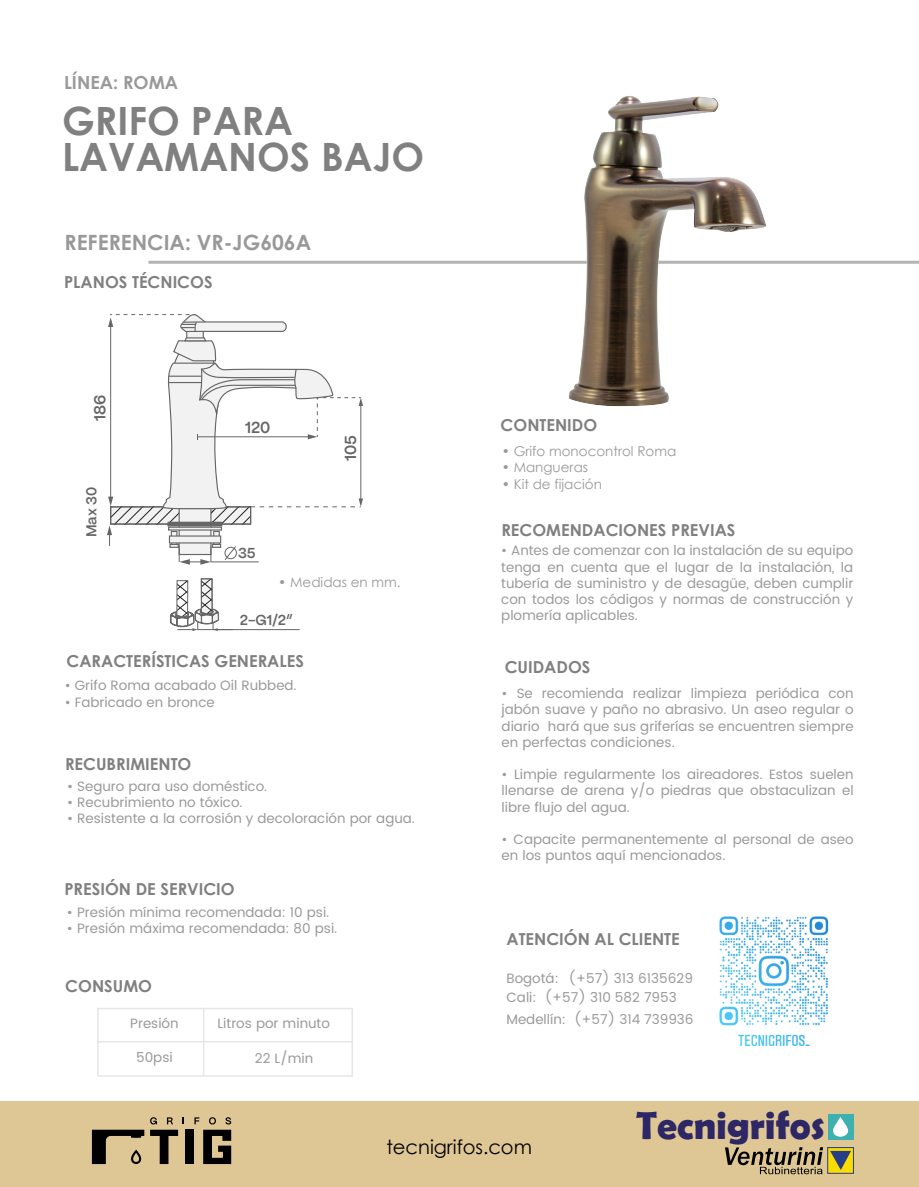
<style>
.page{position:relative;width:919px;height:1187px;background:#fff}
.page>*{position:absolute;margin:0;border:0;box-sizing:border-box;transform-origin:0 0}
.t1{font:700 39.75px "Berlin Sans FB Demi";color:#2d2766}
.t2{font:700 39px/36px "Century Gothic";color:#808080}
.t3{font:700 21px "Century Gothic";color:#999}
.t4{font:19.5px "Century Gothic";color:#000}
.t5{font:700 18px "Century Gothic";color:#999}
.t6{font:700 16.5px "Century Gothic";color:#808080}
.t7{font:600 16.05px "PP Mori";color:#666}
.t8{font:600 14.4px "PP Mori";color:#666}
.t9{font:13.5px/16.2px "Poppins";color:#999;text-align:justify}
.t10{font:13.5px "Century Gothic";color:#999}
</style>
<div class="page">
<hr style="left:148px;top:261px;width:770px;height:3px;background:#b3b3b3">
<hr style="left:203px;top:1007px;width:1px;height:68px;background:#e6e6e6">
<hr style="left:97px;top:1007px;width:2px;height:68px;background:#e6e6e6">
<hr style="left:351px;top:1008px;width:2px;height:68px;background:#e6e6e6">
<hr style="left:98px;top:1040px;width:254px;height:2px;background:#e6e6e6">
<hr style="left:98px;top:1075px;width:254px;height:1px;background:#e6e6e6">
<hr style="left:98px;top:1007px;width:254px;height:2px;background:#e6e6e6">
<img style="left:719px;top:916px;width:110px;height:130px">
<img style="left:541px;top:96px;width:253px;height:311px">
<svg style="left:110px;top:511px;width:141px;height:13px"></svg>
<div style="left:178px;top:508px;width:33px;height:47px;background:#f2f2f2;border:1px solid #666"></div>
<svg style="left:167px;top:521px;width:55px;height:5px"></svg>
<svg style="left:168px;top:526px;width:54px;height:4px"></svg>
<svg style="left:171px;top:531px;width:6px;height:13px"></svg>
<svg style="left:169px;top:544px;width:10px;height:4px"></svg>
<div style="left:213px;top:531px;width:7px;height:14px;background:#f2f2f2;border:1px solid #666"></div>
<div style="left:169px;top:535px;width:52px;height:8px;background:#f2f2f2;border:1px solid #666"></div>
<svg style="left:108px;top:314px;width:255px;height:197px"></svg>
<svg style="left:107px;top:525px;width:5px;height:21px"></svg>
<hr style="left:210px;top:561px;width:49px;height:1px;background:#666">
<hr style="left:197px;top:629px;width:103px;height:1px;background:#666">
<svg style="left:179px;top:544px;width:58px;height:20px"></svg>
<svg style="left:170px;top:578px;width:63px;height:53px"></svg>
<div style="left:0;top:1101px;width:918px;height:85px;background:#dfc695"></div>
<div style="left:827px;top:1113px;width:26px;height:26px;background:#3cb1b0"></div>
<svg style="left:833px;top:1117px;width:15px;height:19px"></svg>
<svg style="left:725px;top:1147px;width:98px;height:27px"></svg>
<div style="left:827px;top:1147px;width:26px;height:26px;background:#f9dd00;border:1px solid #273d86"></div>
<svg style="left:830px;top:1150px;width:21px;height:19px"></svg>
<div style="left:185px;top:1129px;width:9px;height:34px;background:#000"></div>
<svg style="left:150px;top:1117px;width:34px;height:46px"></svg>
<svg style="left:194px;top:1117px;width:37px;height:46px"></svg>
<svg style="left:92px;top:1129px;width:52px;height:34px"></svg>
<h3 class="t5" style="left:64px;top:68px;width:116px">LÍNEA: ROMA</h3>
<h2 class="t2" style="left:62px;top:101px;width:363px">GRIFO PARA<br>LAVAMANOS BAJO</h2>
<h3 class="t3" style="left:64px;top:227px;width:248px">REFERENCIA: VR-JG606A</h3>
<p class="t6" style="left:64px;top:270px;width:150px">PLANOS TÉCNICOS</p>
<p class="t7" style="left:86px;top:421px;width:28px;rotate:-90deg">186</p>
<p class="t8" style="left:79px;top:537px;width:52px;rotate:-90deg">Max 30</p>
<p class="t7" style="left:245px;top:413px;width:27px">120</p>
<p class="t7" style="left:336px;top:461px;width:28px;rotate:-90deg">105</p>
<p class="t8" style="left:238px;top:540px;width:19px">35</p>
<p class="t10" style="left:278px;top:573px;width:124px">• Medidas en mm.</p>
<p class="t8" style="left:240px;top:607px;width:54px">2-G1/2”</p>
<p class="t6" style="left:66px;top:648px;width:239px">CARACTERÍSTICAS GENERALES</p>
<p class="t9" style="left:65px;top:678px;width:233px">• Grifo Roma acabado Oil Rubbed.</p>
<p class="t9" style="left:65px;top:694px;width:151px">• Fabricado en bronce</p>
<p class="t6" style="left:65px;top:751px;width:128px">RECUBRIMIENTO</p>
<p class="t9" style="left:67px;top:778px;width:202px">• Seguro para uso doméstico.</p>
<p class="t9" style="left:67px;top:794px;width:177px">• Recubrimiento no tóxico.</p>
<p class="t9" style="left:67px;top:811px;width:349px">• Resistente a la corrosión y decoloración por agua.</p>
<p class="t6" style="left:64px;top:876px;width:172px">PRESIÓN DE SERVICIO</p>
<p class="t9" style="left:67px;top:904px;width:264px">• Presión mínima recomendada: 10 psi.</p>
<p class="t9" style="left:67px;top:920px;width:272px">• Presión máxima recomendada: 80 psi.</p>
<p class="t6" style="left:65px;top:973px;width:88px">CONSUMO</p>
<p class="t9" style="left:130px;top:1015px;width:50px">Presión</p>
<p class="t9" style="left:217px;top:1015px;width:114px">Litros por minuto</p>
<p class="t9" style="left:136px;top:1049px;width:38px">50psi</p>
<p class="t9" style="left:255px;top:1050px;width:60px">22 L/min</p>
<p class="t6" style="left:500px;top:412px;width:98px">CONTENIDO</p>
<p class="t10" style="left:501px;top:442px;width:176px">• Grifo monocontrol Roma</p>
<p class="t10" style="left:501px;top:458px;width:88px">• Mangueras</p>
<p class="t10" style="left:501px;top:474px;width:102px">• Kit de fijación</p>
<p class="t6" style="left:501px;top:517px;width:235px">RECOMENDACIONES PREVIAS</p>
<p class="t9" style="left:501px;top:543px;width:353px">• Antes de comenzar con la instalación de su equipo tenga en cuenta que el lugar de la instalación, la tubería de suministro y de desagüe, deben cumplir con todos los códigos y normas de construcción y plomería aplicables.</p>
<p class="t6" style="left:504px;top:654px;width:87px">CUIDADOS</p>
<p class="t9" style="left:501px;top:685px;width:353px">• Se recomienda realizar limpieza periódica con jabón suave y paño no abrasivo. Un aseo regular o diario hará que sus griferías se encuentren siempre en perfectas condiciones.</p>
<p class="t9" style="left:501px;top:766px;width:353px">• Limpie regularmente los aireadores. Estos suelen llenarse de arena y/o piedras que obstaculizan el libre flujo del agua.</p>
<p class="t9" style="left:501px;top:831px;width:353px">• Capacite permanentemente al personal de aseo en los puntos aquí mencionados.</p>
<p class="t6" style="left:506px;top:926px;width:175px">ATENCIÓN AL CLIENTE</p>
<p class="t9" style="left:506px;top:969px;width:188px;line-height:19.2px">Bogotá: (+57) 313 6135629<br>Cali: (+57) 310 582 7953</p>
<p class="t9" style="left:506px;top:1011px;width:189px">Medellín: (+57) 314 739936</p>
<h3 class="t4" style="left:386px;top:1133px;width:147px">tecnigrifos.com</h3>
<h1 class="t1" style="left:636px;top:1102px;width:190px">Tecnigrifos</h1>
</div>
